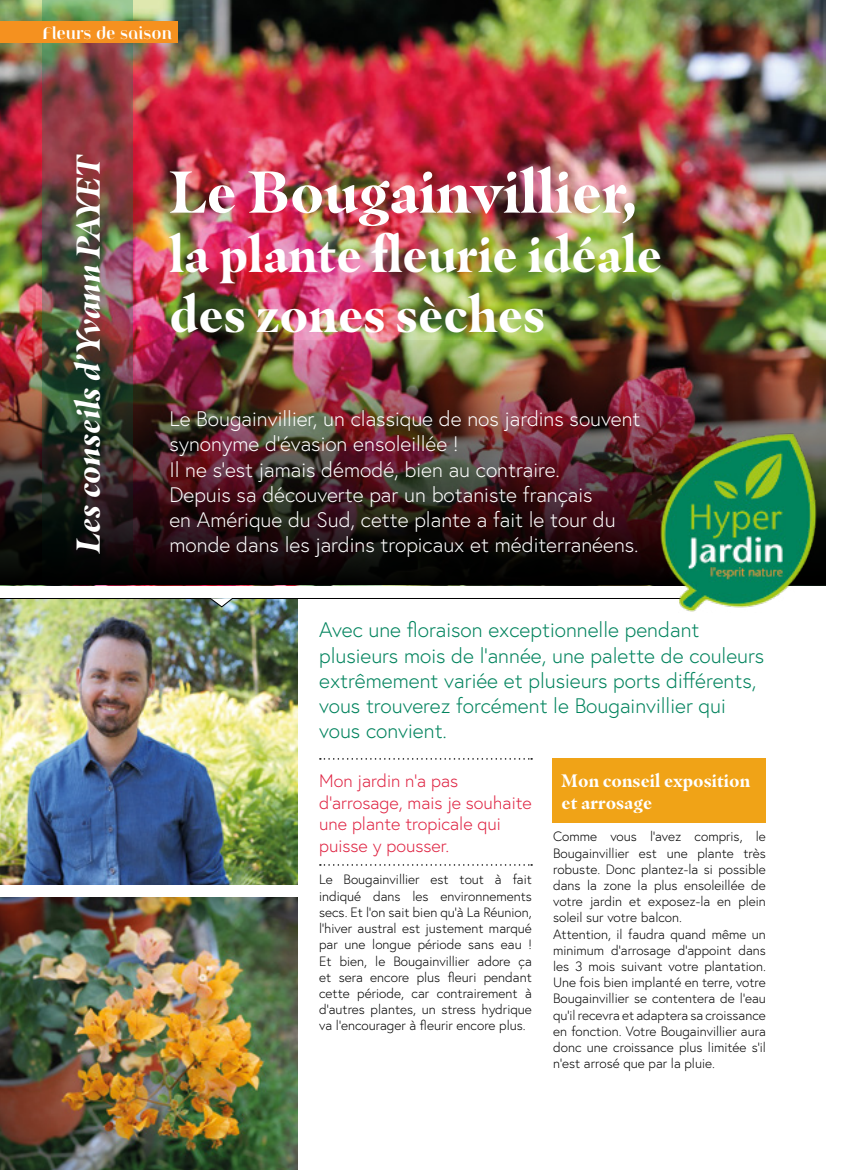
<style>
.page{position:relative;width:851px;height:1170px;background:#fff}
.page>*{position:absolute;margin:0;border:0;box-sizing:border-box;transform-origin:0 0}
.t1{font:700 58.8px "Masqualero";color:#fff}
.t2{font:700 49.8px/59.7px "Masqualero";color:#fff}
.t3{font:italic 700 33px "Masqualero";color:#fff}
.t4{font:300 21px/25.2px "Europa";color:#fff}
.t5{font:300 21px/25.2px "Europa";color:#00835d}
.t6{font:300 18px/21.6px "Europa";color:#df2342}
.t7{font:700 18px/21.6px "Masqualero";color:#fff}
.t8{font:700 16.5px "Jeanne Moderno OT";color:#fff}
.t9{font:300 13.5px/16.2px "Europa";color:#000;text-align:justify}
</style>
<div class="page">
<img style="left:0;top:0;width:825px;height:340px">
<img style="left:42px;top:0;width:91px;height:340px">
<img style="left:0;top:340px;width:825px;height:245px">
<div style="left:552px;top:758px;width:213px;height:64px;background:#f0a317"></div>
<img style="left:0;top:607px;width:298px;height:277px">
<img style="left:0;top:598px;width:633px;height:9px">
<div style="left:0;top:21px;width:177px;height:22px;background:#f5911f"></div>
<img style="left:633px;top:431px;width:193px;height:181px">
<svg style="left:320px;top:758px;width:212px;height:1px"></svg>
<svg style="left:320px;top:864px;width:212px;height:1px"></svg>
<img style="left:0;top:897px;width:298px;height:272px">
<p class="t8" style="left:43px;top:24px;width:131px">Fleurs de saison</p>
<p class="t3" style="left:68px;top:552px;width:399px;rotate:-90deg">Les conseils d’Yvann PAYET</p>
<p class="t1" style="left:169px;top:156px;width:469px">Le Bougainvillier,</p>
<p class="t2" style="left:169px;top:225px;width:494px">la plante fleurie idéale des zones sèches</p>
<p class="t4" style="left:169px;top:406px;width:472px">Le Bougainvillier, un classique de nos jardins souvent synonyme d’évasion ensoleillée !</p>
<p class="t4" style="left:169px;top:456px;width:392px">Il ne s’est jamais démodé, bien au contraire.</p>
<p class="t4" style="left:169px;top:481px;width:471px">Depuis sa découverte par un botaniste français<br>en Amérique du Sud, cette plante a fait le tour du monde dans les jardins tropicaux et méditerranéens.</p>
<p class="t5" style="left:319px;top:617px;width:446px">Avec une floraison exceptionnelle pendant plusieurs mois de l’année, une palette de couleurs extrêmement variée et plusieurs ports différents, vous trouverez forcément le Bougainvillier qui vous convient.</p>
<p class="t6" style="left:319px;top:769px;width:214px">Mon jardin n’a pas d’arrosage, mais je souhaite une plante tropicale qui puisse y pousser.</p>
<p class="t9" style="left:319px;top:871px;width:214px">Le Bougainvillier est tout à fait indiqué dans les environnements secs. Et l’on sait bien qu’à La Réunion, l’hiver austral est justement marqué par une longue période sans eau !<br>Et bien, le Bougainvillier adore ça et sera encore plus fleuri pendant cette période, car contrairement à d’autres plantes, un stress hydrique va l’encourager à fleurir encore plus.</p>
<p class="t7" style="left:561px;top:770px;width:190px">Mon conseil exposition et arrosage</p>
<p class="t9" style="left:553px;top:828px;width:214px">Comme vous l’avez compris, le Bougainvillier est une plante très robuste. Donc plantez-la si possible dans la zone la plus ensoleillée de votre jardin et exposez-la en plein soleil sur votre balcon.</p>
<p class="t9" style="left:553px;top:925px;width:214px">Attention, il faudra quand même un minimum d’arrosage d’appoint dans les 3 mois suivant votre plantation.<br>Une fois bien implanté en terre, votre Bougainvillier se contentera de l’eau qu’il recevra et adaptera sa croissance en fonction. Votre Bougainvillier aura donc une croissance plus limitée s’il n’est arrosé que par la pluie.</p>
</div>
